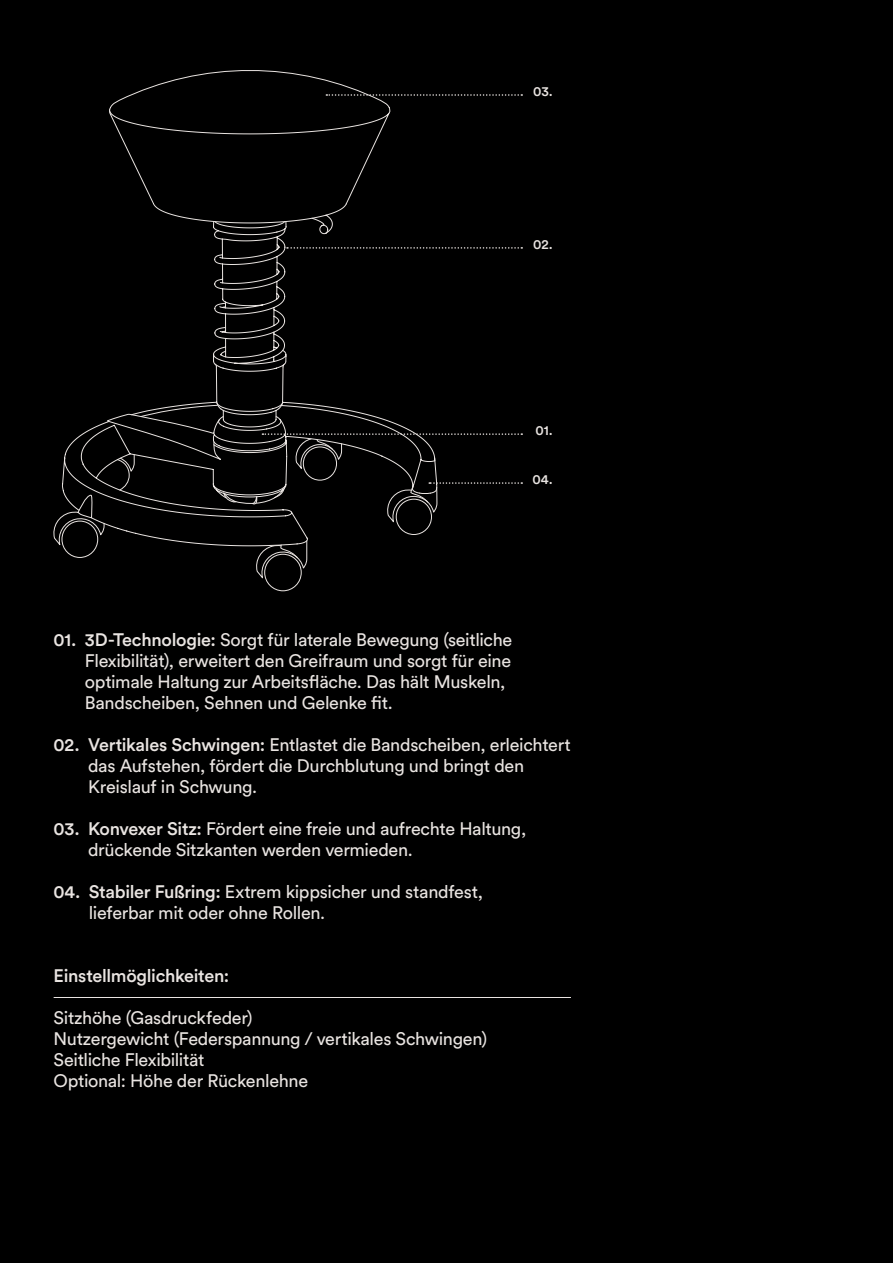
<style>
.page{position:relative;width:893px;height:1263px;background:#000}
.page>*{position:absolute;margin:0;border:0;box-sizing:border-box;transform-origin:0 0}
.t1{font:18px/21px "Circular Pro";letter-spacing:-.02em;color:#e9e4e1}
.t2{font:500 18px "Circular Pro";letter-spacing:-.02em;color:#e9e4e1}
.t3{font:500 13.5px "Circular Pro";letter-spacing:.005em;color:#e9e4e1}
.s1{font-weight:500}
</style>
<div class="page">
<hr style="left:54px;top:997px;width:517px;height:1px;background:#e9e4e1">
<svg style="left:109px;top:70px;width:282px;height:343px"></svg>
<div style="left:264px;top:554px;width:38px;height:37px;border:1px solid #e9e4e1;border-radius:50%"></div>
<svg style="left:326px;top:94px;width:196px;height:2px"></svg>
<svg style="left:287px;top:247px;width:235px;height:2px"></svg>
<svg style="left:53px;top:413px;width:469px;height:171px"></svg>
<p class="t3" style="left:533px;top:82px;width:21px">03.</p>
<p class="t3" style="left:533px;top:235px;width:21px">02.</p>
<p class="t3" style="left:535px;top:421px;width:19px">01.</p>
<p class="t3" style="left:532px;top:470px;width:22px">04.</p>
<p class="t1" style="left:85px;top:629px;width:429px;text-indent:-31px"><span class="s1">01. 3D-Technologie:</span> Sorgt für laterale Bewegung (seitliche Flexibilität), erweitert den Greifraum und sorgt für eine optimale Haltung zur Arbeitsfläche. Das hält Muskeln, Bandscheiben, Sehnen und Gelenke fit.</p>
<p class="t1" style="left:88px;top:734px;width:484px;text-indent:-34px"><span class="s1">02. Vertikales Schwingen:</span> Entlastet die Bandscheiben, erleichtert das Aufstehen, fördert die Durchblutung und bringt den<br>Kreislauf in Schwung.</p>
<p class="t1" style="left:88px;top:818px;width:440px;text-indent:-34px"><span class="s1">03. Konvexer Sitz:</span> Fördert eine freie und aufrechte Haltung, drückende Sitzkanten werden vermieden.</p>
<p class="t1" style="left:89px;top:881px;width:396px;text-indent:-35px"><span class="s1">04. Stabiler Fußring:</span> Extrem kippsicher und standfest, lieferbar mit oder ohne Rollen.</p>
<p class="t2" style="left:54px;top:964px;width:177px">Einstellmöglichkeiten:</p>
<p class="t1" style="left:54px;top:1007px;width:435px">Sitzhöhe (Gasdruckfeder)<br>Nutzergewicht (Federspannung / vertikales Schwingen)<br>Seitliche Flexibilität<br>Optional: Höhe der Rückenlehne</p>
</div>
